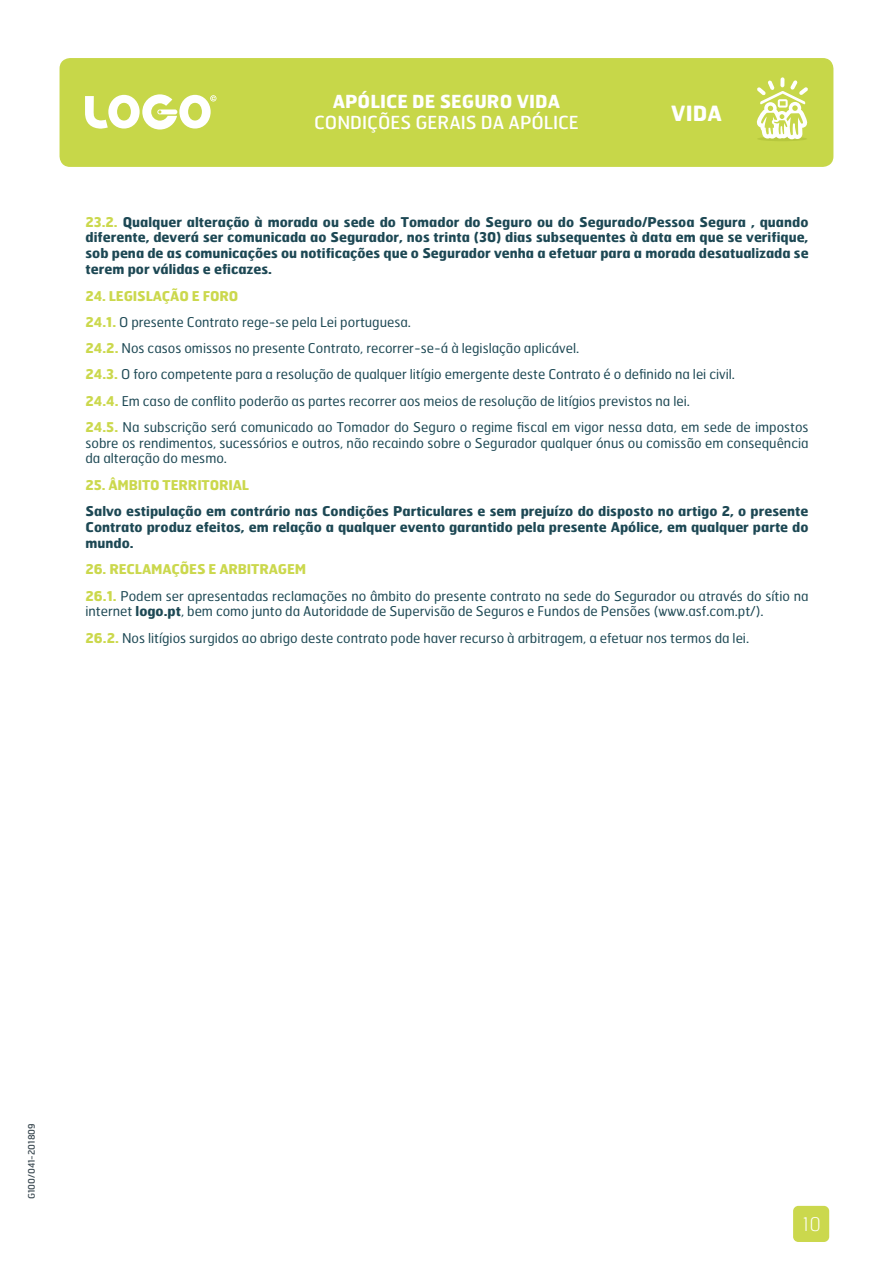
<style>
.page{position:relative;width:893px;height:1263px;background:#fff}
.page>*{position:absolute;margin:0;border:0;box-sizing:border-box;transform-origin:0 0}
.t1{font:700 21px "Hermes";color:#fff}
.t2{font:100 18.75px "Hermes";color:#fff}
.t3{font:18px "Hermes";color:#fff}
.t4{font:700 18px "Hermes FB";color:#fff}
.t5{font:13.5px/26.2px "Hermes FB";color:#1d4854}
.t6{font:700 13.5px/15.8px "Hermes";color:#1d4854;text-align:justify}
.t7{font:700 13.5px "Hermes";letter-spacing:-.015em;color:#cbd84d}
.t8{font:9px "Hermes";color:#3b4951}
.s1{color:#cbd84d}
.s2{font-family:"Hermes";font-weight:700;color:#cbd84d}
.s3{font-family:"Hermes";font-weight:700}
</style>
<div class="page">
<div style="left:793px;top:1206px;width:36px;height:36px;background:#cbd84d;border-radius:5px"></div>
<div style="left:60px;top:58px;width:773px;height:109px;background:#c7d749;border-radius:11px"></div>
<svg style="left:85px;top:94px;width:131px;height:36px"></svg>
<div style="left:757px;top:136px;width:50px;height:5px;background:#b7c83e;border-radius:50%"></div>
<svg style="left:757px;top:80px;width:51px;height:59px"></svg>
<h3 class="t4" style="left:333px;top:90px;width:229px">APÓLICE DE SEGURO VIDA</h3>
<h3 class="t3" style="left:314px;top:111px;width:266px">CONDIÇÕES GERAIS DA APÓLICE</h3>
<h1 class="t1" style="left:671px;top:99px;width:52px">VIDA</h1>
<p class="t6" style="left:86px;top:213px;width:725px"><span class="s1">23.2.</span> Qualquer alteração à morada ou sede do Tomador do Seguro ou do Segurado/Pessoa Segura , quando diferente, deverá ser comunicada ao Segurador, nos trinta (30) dias subsequentes à data em que se verifique, sob pena de as comunicações ou notificações que o Segurador venha a efetuar para a morada desatualizada se terem por válidas e eficazes.</p>
<p class="t7" style="left:86px;top:287px;width:154px">24. LEGISLAÇÃO E FORO</p>
<p class="t5" style="left:86px;top:308px;width:725px"><span class="s2">24.1.</span> O presente Contrato rege-se pela Lei portuguesa.<br><span class="s2">24.2.</span> Nos casos omissos no presente Contrato, recorrer-se-á à legislação aplicável.<br><span class="s2">24.3.</span> O foro competente para a resolução de qualquer litígio emergente deste Contrato é o definido na lei civil.<br><span class="s2">24.4.</span> Em caso de conflito poderão as partes recorrer aos meios de resolução de litígios previstos na lei.<br><span class="s2">24.5.</span> Na subscrição será comunicado ao Tomador do Seguro o regime fiscal em vigor nessa data, em sede de impostos</p>
<p class="t5" style="left:86px;top:434px;width:725px;line-height:15.8px">sobre os rendimentos, sucessórios e outros, não recaindo sobre o Segurador qualquer ónus ou comissão em consequência da alteração do mesmo.</p>
<p class="t7" style="left:86px;top:476px;width:165px">25. ÂMBITO TERRITORIAL</p>
<p class="t6" style="left:86px;top:503px;width:724px">Salvo estipulação em contrário nas Condições Particulares e sem prejuízo do disposto no artigo 2, o presente Contrato produz efeitos, em relação a qualquer evento garantido pela presente Apólice, em qualquer parte do mundo.</p>
<p class="t7" style="left:86px;top:561px;width:222px">26. RECLAMAÇÕES E ARBITRAGEM</p>
<p class="t5" style="left:86px;top:587px;width:725px;line-height:15.8px"><span class="s2">26.1.</span> Podem ser apresentadas reclamações no âmbito do presente contrato na sede do Segurador ou através do sítio na internet <span class="s3">logo.pt</span>, bem como junto da Autoridade de Supervisão de Seguros e Fundos de Pensões (www.asf.com.pt/).</p>
<p class="t5" style="left:86px;top:624px;width:665px"><span class="s2">26.2.</span> Nos litígios surgidos ao abrigo deste contrato pode haver recurso à arbitragem, a efetuar nos termos da lei.</p>
<p class="t8" style="left:26px;top:1199px;width:77px;rotate:-90deg">G100/041-201809</p>
<h2 class="t2" style="left:803px;top:1212px;width:19px">10</h2>
</div>
